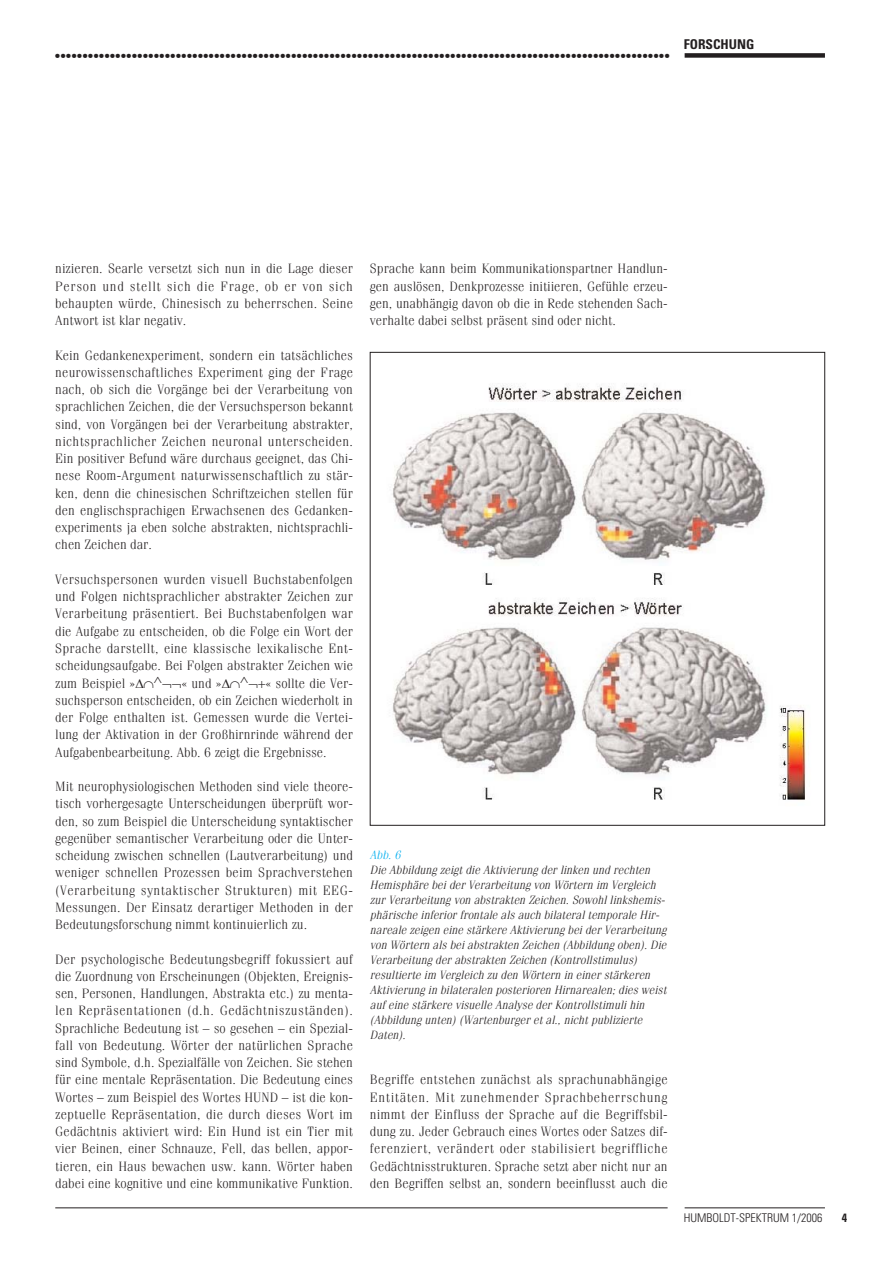
<style>
.page{position:relative;width:893px;height:1263px;background:#fff}
.page>*{position:absolute;margin:0;border:0;box-sizing:border-box;transform-origin:0 0}
.t1{font:18px "Bahamas Heavy Plain";color:#231f20}
.t2{font:300 13.5px/17.2px "Fenice";color:#231f20;text-align:justify}
.t3{font:700 condensed 13.5px "Univers";color:#231f20}
.t4{font:italic 300 12px/15px "Fenice";color:#231f20}
.t5{font:300 condensed 12px "Univers";color:#231f20}
.t6{font:italic 300 12px "Fenice";color:#00aeef}
.t7{font:700 condensed 12px "Univers";color:#231f20}
</style>
<div class="page">
<hr style="left:55px;top:1207px;width:613px;height:1px;background:#231f20">
<hr style="left:685px;top:1207px;width:140px;height:1px;background:#231f20">
<div style="left:685px;top:53px;width:140px;height:5px;background:#231f20"></div>
<img style="left:392px;top:383px;width:415px;height:417px">
<h1 class="t1" style="left:55px;top:45px;width:616px">................................................................................................................</h1>
<p class="t3" style="left:684px;top:40px;width:72px">FORSCHUNG</p>
<p class="t2" style="left:55px;top:261px;width:299px">nizieren. Searle versetzt sich nun in die Lage dieser Person und stellt sich die Frage, ob er von sich behaupten würde, Chinesisch zu beherrschen. Seine Antwort ist klar negativ.</p>
<p class="t2" style="left:55px;top:348px;width:299px">Kein Gedankenexperiment, sondern ein tatsächliches neurowissenschaftliches Experiment ging der Frage nach, ob sich die Vorgänge bei der Verarbeitung von sprachlichen Zeichen, die der Versuchsperson bekannt sind, von Vorgängen bei der Verarbeitung abstrakter, nichtsprachlicher Zeichen neuronal unterscheiden.<br>Ein positiver Befund wäre durchaus geeignet, das Chi&shy;nese Room-Argument naturwissenschaftlich zu stär&shy;ken, denn die chinesischen Schriftzeichen stellen für den englischsprachigen Erwachsenen des Gedanken&shy;experiments ja eben solche abstrakten, nichtsprachli&shy;chen Zeichen dar.</p>
<p class="t2" style="left:55px;top:572px;width:299px">Versuchspersonen wurden visuell Buchstabenfolgen und Folgen nichtsprachlicher abstrakter Zeichen zur Verarbeitung präsentiert. Bei Buchstabenfolgen war die Aufgabe zu entscheiden, ob die Folge ein Wort der Sprache darstellt, eine klassische lexikalische Ent&shy;scheidungsaufgabe. Bei Folgen abstrakter Zeichen wie zum Beispiel »∆∩∧</p>
<p class="t2" style="left:181px;top:675px;width:69px">« und »∆∩∧</p>
<p class="t2" style="left:55px;top:675px;width:299px;text-indent:210px">« sollte die Ver&shy;suchsperson entscheiden, ob ein Zeichen wiederholt in der Folge enthalten ist. Gemessen wurde die Vertei&shy;lung der Aktivation in der Großhirnrinde während der Aufgabenbearbeitung. Abb. 6 zeigt die Ergebnisse.</p>
<p class="t2" style="left:55px;top:779px;width:299px">Mit neurophysiologischen Methoden sind viele theore&shy;tisch vorhergesagte Unterscheidungen überprüft wor&shy;den, so zum Beispiel die Unterscheidung syntaktischer gegenüber semantischer Verarbeitung oder die Unter&shy;scheidung zwischen schnellen (Lautverarbeitung) und weniger schnellen Prozessen beim Sprachverstehen (Verarbeitung syntaktischer Strukturen) mit EEG-Messungen. Der Einsatz derartiger Methoden in der Bedeutungsforschung nimmt kontinuierlich zu.</p>
<p class="t2" style="left:55px;top:951px;width:299px">Der psychologische Bedeutungsbegriff fokussiert auf die Zuordnung von Erscheinungen (Objekten, Ereignis&shy;sen, Personen, Handlungen, Abstrakta etc.) zu menta&shy;len Repräsentationen (d.h. Gedächtniszuständen).<br>Sprachliche Bedeutung ist – so gesehen – ein Spezial&shy;fall von Bedeutung. Wörter der natürlichen Sprache sind Symbole, d.h. Spezialfälle von Zeichen. Sie stehen für eine mentale Repräsentation. Die Bedeutung eines Wortes – zum Beispiel des Wortes HUND – ist die kon&shy;zeptuelle Repräsentation, die durch dieses Wort im Gedächtnis aktiviert wird: Ein Hund ist ein Tier mit vier Beinen, einer Schnauze, Fell, das bellen, appor&shy;tieren, ein Haus bewachen usw. kann. Wörter haben dabei eine kognitive und eine kommunikative Funktion.</p>
<p class="t2" style="left:370px;top:261px;width:299px">Sprache kann beim Kommunikationspartner Handlun&shy;gen auslösen, Denkprozesse initiieren, Gefühle erzeu&shy;gen, unabhängig davon ob die in Rede stehenden Sach&shy;verhalte dabei selbst präsent sind oder nicht.</p>
<p class="t6" style="left:370px;top:851px;width:34px">Abb. 6</p>
<p class="t4" style="left:370px;top:864px;width:300px">Die Abbildung zeigt die Aktivierung der linken und rechten Hemisphäre bei der Verarbeitung von Wörtern im Vergleich zur Verarbeitung von abstrakten Zeichen. Sowohl linkshemis&shy;phärische inferior frontale als auch bilateral temporale Hir&shy;nareale zeigen eine stärkere Aktivierung bei der Verarbeitung von Wörtern als bei abstrakten Zeichen (Abbildung oben). Die Verarbeitung der abstrakten Zeichen (Kontrollstimulus) resultierte im Vergleich zu den Wörtern in einer stärkeren Aktivierung in bilateralen posterioren Hirnarealen; dies weist auf eine stärkere visuelle Analyse der Kontrollstimuli hin (Abbildung unten) (Wartenburger et al., nicht publizierte Daten).</p>
<p class="t2" style="left:370px;top:1072px;width:299px">Begriffe entstehen zunächst als sprachunabhängige Entitäten. Mit zunehmender Sprachbeherrschung nimmt der Einfluss der Sprache auf die Begriffsbil&shy;dung zu. Jeder Gebrauch eines Wortes oder Satzes dif&shy;ferenziert, verändert oder stabilisiert begriffliche Gedächtnisstrukturen. Sprache setzt aber nicht nur an den Begriffen selbst an, sondern beeinflusst auch die</p>
<p class="t5" style="left:684px;top:1213px;width:140px">HUMBOLDT-SPEKTRUM 1/2006</p>
<p class="t7" style="left:842px;top:1213px;width:7px">4</p>
</div>
